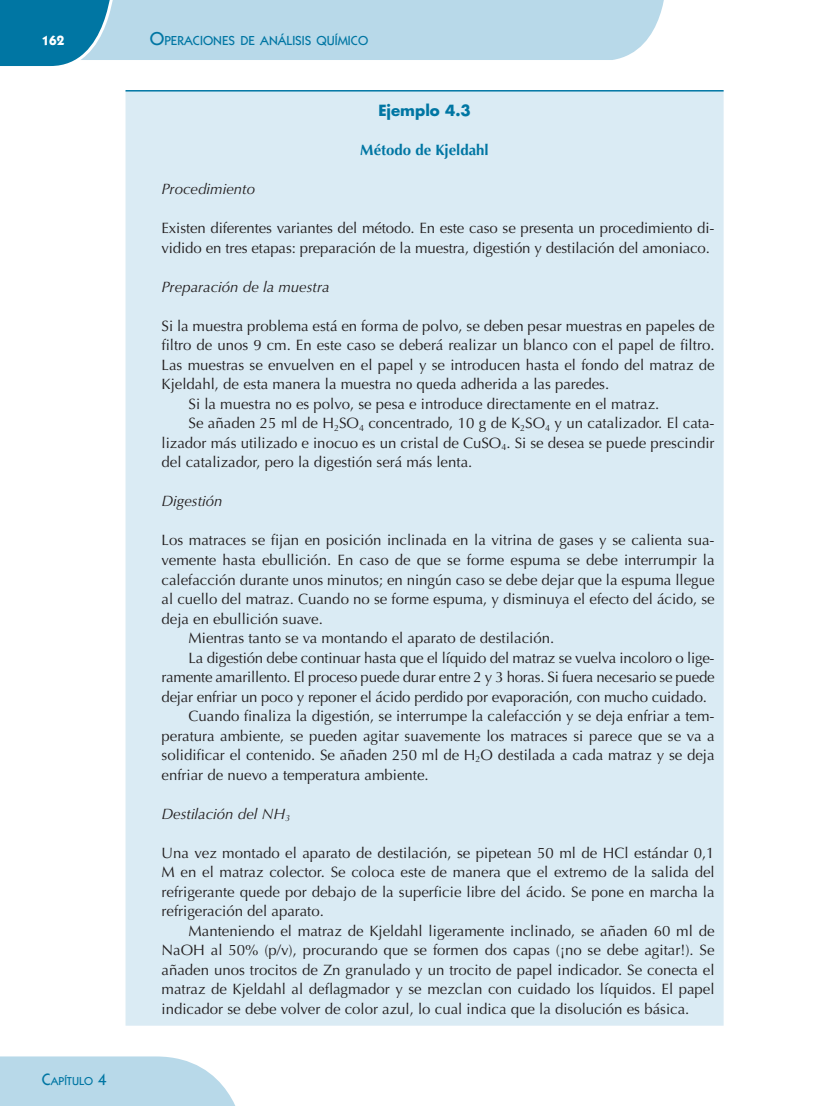
<style>
.page{position:relative;width:830px;height:1106px;background:#fff}
.page>*{position:absolute;margin:0;border:0;box-sizing:border-box;transform-origin:0 0}
.t1{font:15px/19.5px "Optima LT Std";color:#231f20;text-align:justify}
.t2{font:italic 15px "Optima LT Std";color:#231f20}
.t3{font:700 15px "Optima LT Std";color:#0076a3}
.t4{font:700 15px "Futura Std";color:#0076a3}
.t5{font:700 13.5px "ITC Kabel Std";color:#fff}
.t6{font:500 13.2px "ITC Kabel Std";color:#0076a3}
.t7{font:500 11.55px "ITC Kabel Std";color:#0076a3}
.s1{font-size:18.75px}
.s2{font-size:16.5px}
</style>
<div class="page">
<div style="left:117px;top:0;width:547px;height:60px;background:#b8d9e9"></div>
<svg style="left:0;top:0;width:117px;height:66px;background:#278bb1"></svg>
<svg style="left:0;top:1056px;width:236px;height:50px;background:#bfdceb"></svg>
<div style="left:125px;top:91px;width:598px;height:934px;background:#daebf4"></div>
<hr style="left:125px;top:90px;width:598px;height:1px;background:#0076a3">
<p class="t5" style="left:42px;top:32px;width:24px">162</p>
<p class="t6" style="left:150px;top:33px;width:219px"><span class="s1">O</span>PERACIONES DE ANÁLISIS QUÍMICO</p>
<p class="t4" style="left:378px;top:101px;width:94px">Ejemplo 4.3</p>
<p class="t3" style="left:360px;top:141px;width:130px">Método de Kjeldahl</p>
<p class="t7" style="left:42px;top:1074px;width:67px"><span class="s2">C</span>APÍTULO <span class="s2">4</span></p>
<p class="t2" style="left:161px;top:180px;width:95px">Procedimiento</p>
<p class="t1" style="left:161px;top:219px;width:554px">Existen diferentes variantes del método. En este caso se presenta un procedimiento di&shy;vidido en tres etapas: preparación de la muestra, digestión y destilación del amoniaco.</p>
<p class="t2" style="left:161px;top:278px;width:169px">Preparación de la muestra</p>
<p class="t1" style="left:161px;top:316px;width:554px">Si la muestra problema está en forma de polvo, se deben pesar muestras en papeles de</p>
<p class="t1" style="left:161px;top:336px;width:554px">filtro de unos 9 cm. En este caso se deberá realizar un blanco con el papel de filtro.</p>
<p class="t1" style="left:161px;top:355px;width:554px">Las muestras se envuelven en el papel y se introducen hasta el fondo del matraz de</p>
<p class="t1" style="left:161px;top:375px;width:449px">Kjeldahl, de esta manera la muestra no queda adherida a las paredes.</p>
<p class="t1" style="left:188px;top:394px;width:472px">Si la muestra no es polvo, se pesa e introduce directamente en el matraz.</p>
<p class="t1" style="left:188px;top:414px;width:527px">Se añaden 25 ml de H<sub>2</sub>SO<sub>4</sub> concentrado, 10 g de K<sub>2</sub>SO<sub>4</sub> y un catalizador. El cata-</p>
<p class="t1" style="left:161px;top:433px;width:554px">lizador más utilizado e inocuo es un cristal de CuSO<sub>4</sub>. Si se desea se puede prescindir</p>
<p class="t1" style="left:161px;top:453px;width:312px">del catalizador, pero la digestión será más lenta.</p>
<p class="t2" style="left:161px;top:492px;width:62px">Digestión</p>
<p class="t1" style="left:161px;top:531px;width:554px">Los matraces se fijan en posición inclinada en la vitrina de gases y se calienta sua-</p>
<p class="t1" style="left:161px;top:550px;width:554px">vemente hasta ebullición. En caso de que se forme espuma se debe interrumpir la</p>
<p class="t1" style="left:161px;top:570px;width:554px">calefacción durante unos minutos; en ningún caso se debe dejar que la espuma llegue</p>
<p class="t1" style="left:161px;top:589px;width:554px">al cuello del matraz. Cuando no se forme espuma, y disminuya el efecto del ácido, se</p>
<p class="t1" style="left:161px;top:609px;width:163px">deja en ebullición suave.</p>
<p class="t1" style="left:188px;top:628px;width:367px">Mientras tanto se va montando el aparato de destilación.</p>
<p class="t1" style="left:188px;top:648px;width:527px">La digestión debe continuar hasta que el líquido del matraz se vuelva incoloro o lige-</p>
<p class="t1" style="left:161px;top:667px;width:554px">ramente amarillento. El proceso puede durar entre 2 y 3 horas. Si fuera necesario se puede</p>
<p class="t1" style="left:161px;top:687px;width:546px">dejar enfriar un poco y reponer el ácido perdido por evaporación, con mucho cuidado.</p>
<p class="t1" style="left:188px;top:706px;width:527px">Cuando finaliza la digestión, se interrumpe la calefacción y se deja enfriar a tem-</p>
<p class="t1" style="left:161px;top:726px;width:554px">peratura ambiente, se pueden agitar suavemente los matraces si parece que se va a</p>
<p class="t1" style="left:161px;top:745px;width:554px">solidificar el contenido. Se añaden 250 ml de H<sub>2</sub>O destilada a cada matraz y se deja</p>
<p class="t1" style="left:161px;top:765px;width:268px">enfriar de nuevo a temperatura ambiente.</p>
<p class="t2" style="left:161px;top:804px;width:130px">Destilación del NH<sub>3</sub></p>
<p class="t1" style="left:161px;top:843px;width:554px">Una vez montado el aparato de destilación, se pipetean 50 ml de HCl estándar 0,1<br>M en el matraz colector. Se coloca este de manera que el extremo de la salida del refrigerante quede por debajo de la superficie libre del ácido. Se pone en marcha la refrigeración del aparato.</p>
<p class="t1" style="left:161px;top:921px;width:554px;text-indent:27px">Manteniendo el matraz de Kjeldahl ligeramente inclinado, se añaden 60 ml de NaOH al 50% (p/v), procurando que se formen dos capas (¡no se debe agitar!). Se añaden unos trocitos de Zn granulado y un trocito de papel indicador. Se conecta el matraz de Kjeldahl al deflagmador y se mezclan con cuidado los líquidos. El papel indicador se debe volver de color azul, lo cual indica que la disolución es básica.</p>
</div>
